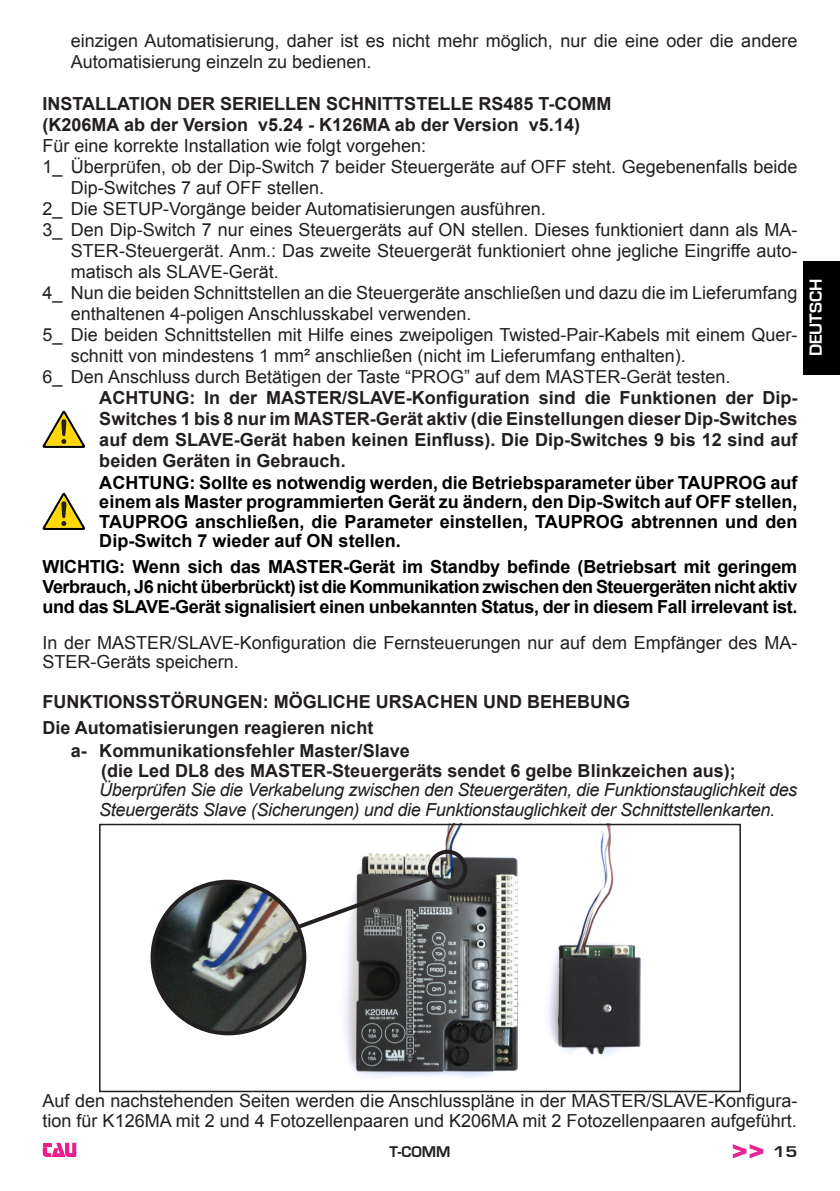
<style>
.page{position:relative;width:840px;height:1191px;background:#fff}
.page>*{position:absolute;margin:0;border:0;box-sizing:border-box;transform-origin:0 0}
.Corpo_testo{font:18px/21px "Arial";color:#231f20}
.Rientro_5_Stacco_5{font:700 18px/21px "Arial";color:#231f20;text-align:justify}
.Elenco_numerato{font:700 18px/19.6px "Arial";letter-spacing:-.02em;color:#000;text-align:justify}
.Rientro5italic{font:italic 18px/19.6px "Arial";letter-spacing:-.02em;color:#231f20}
.Stacco_5G{font:700 18px "Arial";color:#231f20}
.t1{font:700 18px "Eurostile";color:#fff}
.t2{font:700 16px "Eurostile";color:#231f20}
.t3{font:700 16px "Eurostile";color:#231f20;scale:1.2 1}
</style>
<div class="page">
<svg style="left:732px;top:1144px;width:31px;height:14px"></svg>
<svg style="left:43px;top:1142px;width:33px;height:15px"></svg>
<div style="left:802px;top:261px;width:37px;height:113px;background:#000"></div>
<svg style="left:43px;top:411px;width:42px;height:37px"></svg>
<svg style="left:43px;top:493px;width:42px;height:37px"></svg>
<img style="left:344px;top:826px;width:297px;height:252px">
<img style="left:152px;top:881px;width:153px;height:153px;border-radius:77px">
<div style="left:150px;top:879px;width:156px;height:156px;border:4px solid #231f20;border-radius:50%"></div>
<div style="left:99px;top:823px;width:641px;height:269px;border:2px solid #231f20"></div>
<svg style="left:293px;top:874px;width:142px;height:58px"></svg>
<div style="left:427px;top:849px;width:40px;height:40px;border:4px solid #231f20;border-radius:50%"></div>
<p class="Corpo_testo" style="left:71px;top:30px;width:727px">einzigen Automatisierung, daher ist es nicht mehr möglich, nur die eine oder die andere<br>Automatisierung einzeln zu bedienen.</p>
<p class="Rientro_5_Stacco_5" style="left:43px;top:94px;width:570px">INSTALLATION DER SERIELLEN SCHNITTSTELLE RS485 T-COMM</p>
<p class="Rientro_5_Stacco_5" style="left:43px;top:115px;width:538px">(K206MA ab der Version v5.24 - K126MA ab der Version v5.14)</p>
<p class="Corpo_testo" style="left:43px;top:135px;width:385px">Für eine korrekte Installation wie folgt vorgehen:</p>
<p class="Corpo_testo" style="left:71px;top:156px;width:727px;text-indent:-28px">1_ Überprüfen, ob der Dip-Switch 7 beider Steuergeräte auf OFF steht. Gegebenenfalls beide<br>Dip-Switches 7 auf OFF stellen.</p>
<p class="Corpo_testo" style="left:43px;top:198px;width:504px">2_ Die SETUP-Vorgänge beider Automatisierungen ausführen.</p>
<p class="Corpo_testo" style="left:71px;top:219px;width:727px;text-align:justify;text-indent:-28px">3_ Den Dip-Switch 7 nur eines Steuergeräts auf ON stellen. Dieses funktioniert dann als MA-STER-Steuergerät. Anm.: Das zweite Steuergerät funktioniert ohne jegliche Eingriffe auto&shy;matisch als SLAVE-Gerät.</p>
<p class="Corpo_testo" style="left:71px;top:282px;width:727px;text-indent:-28px">4_ Nun die beiden Schnittstellen an die Steuergeräte anschließen und dazu die im Lieferumfang enthaltenen 4-poligen Anschlusskabel verwenden.</p>
<p class="Corpo_testo" style="left:71px;top:324px;width:727px;text-indent:-28px">5_ Die beiden Schnittstellen mit Hilfe eines zweipoligen Twisted-Pair-Kabels mit einem Quer&shy;schnitt von mindestens 1 mm² anschließen (nicht im Lieferumfang enthalten).</p>
<p class="Corpo_testo" style="left:43px;top:366px;width:689px">6_ Den Anschluss durch Betätigen der Taste “PROG” auf dem MASTER-Gerät testen.</p>
<p class="Rientro_5_Stacco_5" style="left:99px;top:388px;width:699px">ACHTUNG: In der MASTER/SLAVE-Konfiguration sind die Funktionen der Dip-Switches 1 bis 8 nur im MASTER-Gerät aktiv (die Einstellungen dieser Dip-Switches auf dem SLAVE-Gerät haben keinen Einfluss). Die Dip-Switches 9 bis 12 sind auf beiden Geräten in Gebrauch.</p>
<p class="Elenco_numerato" style="left:99px;top:473px;width:699px">ACHTUNG: Sollte es notwendig werden, die Betriebsparameter über TAUPROG auf einem als Master programmierten Gerät zu ändern, den Dip-Switch auf OFF stellen, TAUPROG anschließen, die Parameter einstellen, TAUPROG abtrennen und den Dip-Switch 7 wieder auf ON stellen.</p>
<p class="Elenco_numerato" style="left:43px;top:558px;width:756px">WICHTIG: Wenn sich das MASTER-Gerät im Standby befinde (Betriebsart mit geringem Verbrauch, J6 nicht überbrückt) ist die Kommunikation zwischen den Steuergeräten nicht aktiv und das SLAVE-Gerät signalisiert einen unbekannten Status, der in diesem Fall irrelevant ist.</p>
<p class="Corpo_testo" style="left:43px;top:633px;width:756px;line-height:19.6px">In der MASTER/SLAVE-Konfiguration die Fernsteuerungen nur auf dem Empfänger des MA-<br>STER-Geräts speichern.</p>
<p class="Rientro_5_Stacco_5" style="left:43px;top:691px;width:588px">FUNKTIONSSTÖRUNGEN: MÖGLICHE URSACHEN UND BEHEBUNG</p>
<p class="Stacco_5G" style="left:43px;top:715px;width:332px">Die Automatisierungen reagieren nicht</p>
<p class="Rientro_5_Stacco_5" style="left:71px;top:741px;width:340px">a- Kommunikationsfehler Master/Slave</p>
<p class="Rientro_5_Stacco_5" style="left:101px;top:760px;width:636px">(die Led DL8 des MASTER-Steuergeräts sendet 6 gelbe Blinkzeichen aus);</p>
<p class="Rientro5italic" style="left:99px;top:780px;width:699px">Überprüfen Sie die Verkabelung zwischen den Steuergeräten, die Funktionstauglichkeit des<br>Steuergeräts Slave (Sicherungen) und die Funktionstauglichkeit der Schnittstellenkarten.</p>
<p class="t1" style="left:805px;top:356px;width:79px;rotate:-90deg">DEUTSCH</p>
<p class="Corpo_testo" style="left:43px;top:1091px;width:756px;line-height:19.6px">Auf den nachstehenden Seiten werden die Anschlusspläne in der MASTER/SLAVE-Konfigura&shy;tion für K126MA mit 2 und 4 Fotozellenpaaren und K206MA mit 2 Fotozellenpaaren aufgeführt.</p>
<p class="t2" style="left:389px;top:1142px;width:62px">T-COMM</p>
<p class="t3" style="left:772px;top:1142px;width:22px">15</p>
</div>
